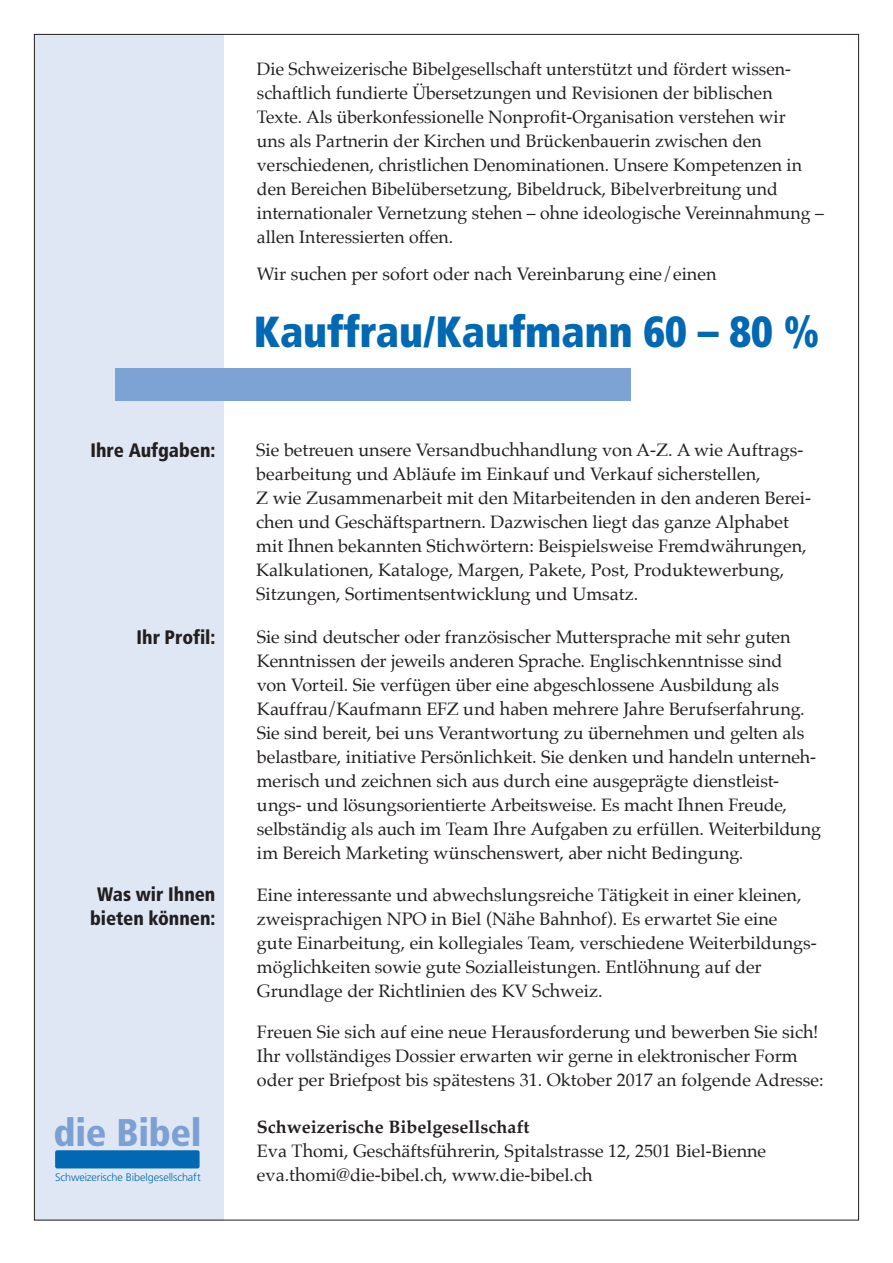
<style>
.page{position:relative;width:893px;height:1263px;background:#fff}
.page>*{position:absolute;margin:0;border:0;box-sizing:border-box;transform-origin:0 0}
.t1{font:900 condensed 43.5px "Frutiger LT Std";color:#0168b3;scale:.96 1}
.t2{font:900 condensed 38.55px "Frutiger LT Std";letter-spacing:-.005em;color:#7ca0d2}
.t3{font:900 condensed 19.5px/23.4px "Frutiger LT Std";color:#231f20;text-align:center}
.t4{font:18px/24px "Palatino";color:#231f20}
.t5{font:700 18px "Palatino";color:#231f20}
.t6{font:300 10.95px "Frutiger LT Std";letter-spacing:-.01em;color:#0168b3}
</style>
<div class="page">
<div style="left:34px;top:34px;width:190px;height:1186px;background:#e0e7f4"></div>
<div style="left:115px;top:368px;width:516px;height:33px;background:#7da2d4"></div>
<div style="left:55px;top:1150px;width:145px;height:18px;background:#0168b3;border-radius:2px"></div>
<p class="t4" style="left:257px;top:57px;width:568px">Die Schweizerische Bibelgesellschaft unterstützt und fördert wissen&shy;schaftlich fundierte Übersetzungen und Revisionen der biblischen<br>Texte. Als überkonfessionelle Nonprofit-Organisation verstehen wir<br>uns als Partnerin der Kirchen und Brückenbauerin zwischen den verschiedenen, christlichen Denominationen. Unsere Kompetenzen in den Bereichen Bibelübersetzung, Bibeldruck, Bibelverbreitung und internationaler Vernetzung stehen – ohne ideologische Vereinnahmung – allen Interessierten offen.</p>
<p class="t4" style="left:257px;top:262px;width:461px">Wir suchen per sofort oder nach Vereinbarung eine/einen</p>
<h1 class="t1" style="left:254px;top:306px;width:591px">Kauffrau/Kaufmann 60 – 80 %</h1>
<p class="t3" style="left:90px;top:438px;width:126px">Ihre Aufgaben:</p>
<p class="t4" style="left:256px;top:438px;width:556px">Sie betreuen unsere Versandbuchhandlung von A-Z. A wie Auftrags&shy;bearbeitung und Abläufe im Einkauf und Verkauf sicherstellen,<br>Z wie Zusammenarbeit mit den Mitarbeitenden in den anderen Berei&shy;chen und Geschäftspartnern. Dazwischen liegt das ganze Alphabet mit Ihnen bekannten Stichwörtern: Beispielsweise Fremdwährungen, Kalkulationen, Kataloge, Margen, Pakete, Post, Produktewerbung, Sitzungen, Sortimentsentwicklung und Umsatz.</p>
<p class="t3" style="left:136px;top:625px;width:80px">Ihr Profil:</p>
<p class="t3" style="left:90px;top:883px;width:127px">Was wir Ihnen bieten können:</p>
<p class="t4" style="left:257px;top:625px;width:566px">Sie sind deutscher oder französischer Muttersprache mit sehr guten Kenntnissen der jeweils anderen Sprache. Englischkenntnisse sind<br>von Vorteil. Sie verfügen über eine abgeschlossene Ausbildung als Kauffrau/Kaufmann EFZ und haben mehrere Jahre Berufserfahrung.<br>Sie sind bereit, bei uns Verantwortung zu übernehmen und gelten als belastbare, initiative Persönlichkeit. Sie denken und handeln unterneh&shy;merisch und zeichnen sich aus durch eine ausgeprägte dienstleist&shy;ungs- und lösungsorientierte Arbeitsweise. Es macht Ihnen Freude, selbständig als auch im Team Ihre Aufgaben zu erfüllen. Weiterbildung im Bereich Marketing wünschenswert, aber nicht Bedingung.</p>
<p class="t4" style="left:257px;top:883px;width:561px">Eine interessante und abwechslungsreiche Tätigkeit in einer kleinen, zweisprachigen NPO in Biel (Nähe Bahnhof). Es erwartet Sie eine gute Einarbeitung, ein kollegiales Team, verschiedene Weiterbildungs&shy;möglichkeiten sowie gute Sozialleistungen. Entlöhnung auf der Grundlage der Richtlinien des KV Schweiz.</p>
<p class="t4" style="left:257px;top:1020px;width:568px">Freuen Sie sich auf eine neue Herausforderung und bewerben Sie sich!<br>Ihr vollständiges Dossier erwarten wir gerne in elektronischer Form oder per Briefpost bis spätestens 31. Oktober 2017 an folgende Adresse:</p>
<h2 class="t2" style="left:54px;top:1109px;width:150px">die Bibel</h2>
<p class="t6" style="left:55px;top:1171px;width:147px">Schweizerische Bibelgesellschaft</p>
<p class="t5" style="left:257px;top:1111px;width:274px">Schweizerische Bibelgesellschaft</p>
<p class="t4" style="left:257px;top:1138px;width:511px">Eva Thomi, Geschäftsführerin, Spitalstrasse 12, 2501 Biel-Bienne eva.thomi@die-bibel.ch, www.die-bibel.ch</p>
</div>
